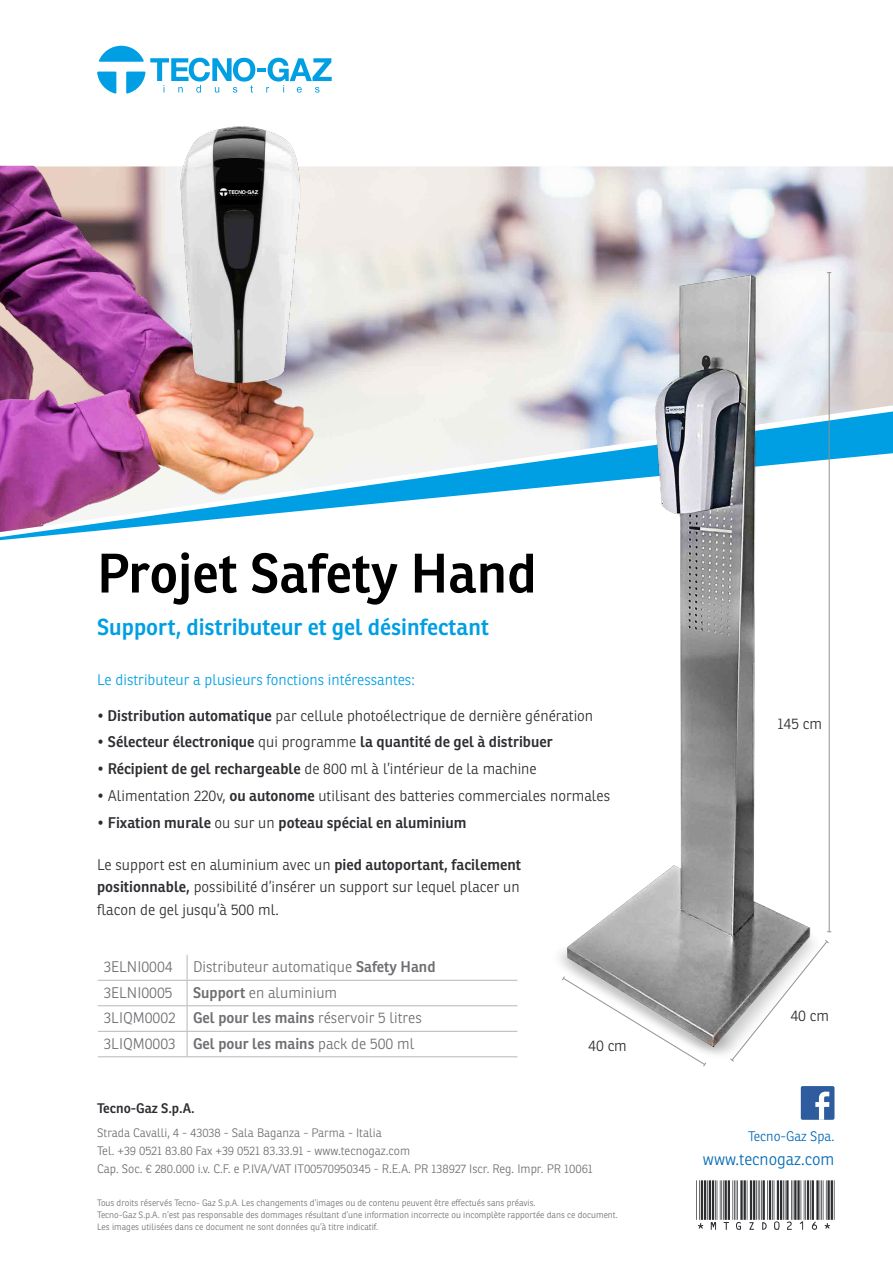
<style>
.page{position:relative;width:893px;height:1263px;background:#fff}
.page>*{position:absolute;margin:0;border:0;box-sizing:border-box;transform-origin:0 0}
.t1{font:600 54px "Ronnia";color:#000}
.t2{font:600 22.5px "Ronnia";color:#009fe3}
.t3{font:300 16.5px "Ronnia";color:#0069b4}
.Paragrafo_evidenza{font:300 15px/22.5px "Ronnia";color:#2d2e32;text-align:justify}
.Paragrafo_evidenza-2{font:300 15px "Ronnia";color:#716e73}
.Paragrafo_evidenza-3{font:600 15px "Ronnia";color:#2d2e32}
.t4{font:300 15px "Ronnia";color:#009fe3}
.Paragrafo_evidenza-4{font:600 15px "Ronnia";color:#716e73}
.t5{font:600 13.5px "Ronnia";color:#2d2e32}
.t6{font:300 13.5px "Ronnia";color:#0069b4}
.t7{font:300 12px "Ronnia";color:#716e73}
.t8{font:300 9px/12px "Ronnia";color:#716e73}
.s1{font-weight:600}
.s2{font-weight:300}
</style>
<div class="page">
<img style="left:541px;top:166px;width:352px;height:292px">
<svg style="left:126px;top:72px;width:19px;height:22px"></svg>
<svg style="left:99px;top:46px;width:45px;height:16px"></svg>
<svg style="left:97px;top:72px;width:19px;height:22px"></svg>
<svg style="left:150px;top:58px;width:182px;height:35px"></svg>
<img style="left:0;top:126px;width:541px;height:406px">
<div style="left:801px;top:1086px;width:33px;height:34px;background:#2f5c9f;border-radius:2px"></div>
<svg style="left:815px;top:1112px;width:14px;height:8px"></svg>
<img style="left:457px;top:214px;width:396px;height:898px">
<hr style="left:98px;top:980px;width:89px;height:1px;background:#b8b7b7">
<hr style="left:187px;top:980px;width:330px;height:1px;background:#b8b7b7">
<hr style="left:98px;top:1005px;width:89px;height:1px;background:#b8b7b7">
<hr style="left:187px;top:1005px;width:330px;height:1px;background:#b8b7b7">
<hr style="left:98px;top:1031px;width:89px;height:1px;background:#b8b7b7">
<hr style="left:187px;top:1031px;width:330px;height:1px;background:#b8b7b7">
<svg style="left:187px;top:955px;width:1px;height:101px"></svg>
<hr style="left:98px;top:1056px;width:89px;height:1px;background:#b8b7b7">
<hr style="left:187px;top:1056px;width:330px;height:1px;background:#b8b7b7">
<hr style="left:829px;top:273px;width:1px;height:659px;background:#929292">
<svg style="left:729px;top:939px;width:101px;height:124px"></svg>
<svg style="left:561px;top:975px;width:146px;height:92px"></svg>
<svg style="left:696px;top:1180px;width:138px;height:50px"></svg>
<p class="t1" style="left:97px;top:540px;width:441px">Projet Safety Hand</p>
<p class="t2" style="left:97px;top:613px;width:393px">Support, distributeur et gel désinfectant</p>
<p class="t4" style="left:97px;top:671px;width:319px">Le distributeur a plusieurs fonctions intéressantes:</p>
<p class="Paragrafo_evidenza" style="left:97px;top:704px;width:498px">• <span class="s1">Distribution automatique</span> par cellule photoélectrique de dernière génération</p>
<p class="Paragrafo_evidenza-3" style="left:97px;top:733px;width:457px"><span class="s2">•</span> Sélecteur électronique <span class="s2">qui programme</span> la quantité de gel à distribuer</p>
<p class="Paragrafo_evidenza" style="left:97px;top:757px;width:441px">• <span class="s1">Récipient de gel rechargeable</span> de 800 ml à l’intérieur de la machine</p>
<p class="Paragrafo_evidenza" style="left:97px;top:784px;width:514px">• Alimentation 220v, <span class="s1">ou autonome</span> utilisant des batteries commerciales normales</p>
<p class="Paragrafo_evidenza-3" style="left:97px;top:813px;width:371px"><span class="s2">•</span> Fixation murale <span class="s2">ou sur un</span> poteau spécial en aluminium</p>
<p class="Paragrafo_evidenza" style="left:97px;top:853px;width:425px">Le support est en aluminium avec un <span class="s1">pied autoportant, facilement positionnable,</span> possibilité d’insérer un support sur lequel placer un flacon de gel jusqu’à 500 ml.</p>
<p class="Paragrafo_evidenza-2" style="left:104px;top:957px;width:70px">3ELNI0004</p>
<p class="Paragrafo_evidenza-2" style="left:193px;top:957px;width:244px">Distributeur automatique <span class="s1">Safety Hand</span></p>
<p class="Paragrafo_evidenza-2" style="left:104px;top:983px;width:70px">3ELNI0005</p>
<p class="Paragrafo_evidenza-2" style="left:193px;top:983px;width:146px"><span class="s1">Support</span> en aluminium</p>
<p class="Paragrafo_evidenza-2" style="left:104px;top:1008px;width:73px">3LIQM0002</p>
<p class="Paragrafo_evidenza-2" style="left:193px;top:1008px;width:230px"><span class="s1">Gel pour les mains</span> réservoir 5 litres</p>
<p class="Paragrafo_evidenza-2" style="left:104px;top:1034px;width:73px">3LIQM0003</p>
<p class="Paragrafo_evidenza-4" style="left:193px;top:1034px;width:223px">Gel pour les mains <span class="s2">pack de 500 ml</span></p>
<p class="Paragrafo_evidenza" style="left:588px;top:1035px;width:40px">40 cm</p>
<p class="t5" style="left:97px;top:1100px;width:99px">Tecno-Gaz S.p.A.</p>
<p class="t7" style="left:97px;top:1125px;width:286px">Strada Cavalli, 4 - 43038 - Sala Baganza - Parma - Italia</p>
<p class="t7" style="left:97px;top:1143px;width:314px">Tel. +39 0521 83.80 Fax +39 0521 83.33.91 - www.tecnogaz.com</p>
<p class="t7" style="left:97px;top:1161px;width:497px">Cap. Soc. € 280.000 i.v. C.F. e P.IVA/VAT IT00570950345 - R.E.A. PR 138927 Iscr. Reg. Impr. PR 10061</p>
<p class="t8" style="left:97px;top:1197px;width:440px">Tous droits réservés Tecno- Gaz S.p.A. Les changements d’images ou de contenu peuvent être effectués sans préavis.</p>
<p class="t8" style="left:97px;top:1209px;width:522px">Tecno-Gaz S.p.A. n’est pas responsable des dommages résultant d’une information incorrecte ou incomplète rapportée dans ce document.<br>Les images utilisées dans ce document ne sont données qu’à titre indicatif.</p>
<p class="Paragrafo_evidenza" style="left:778px;top:712px;width:46px">145 cm</p>
<p class="Paragrafo_evidenza" style="left:790px;top:1004px;width:40px">40 cm</p>
<p class="t6" style="left:748px;top:1128px;width:88px">Tecno-Gaz Spa.</p>
<p class="t3" style="left:703px;top:1149px;width:133px">www.tecnogaz.com</p>
</div>
